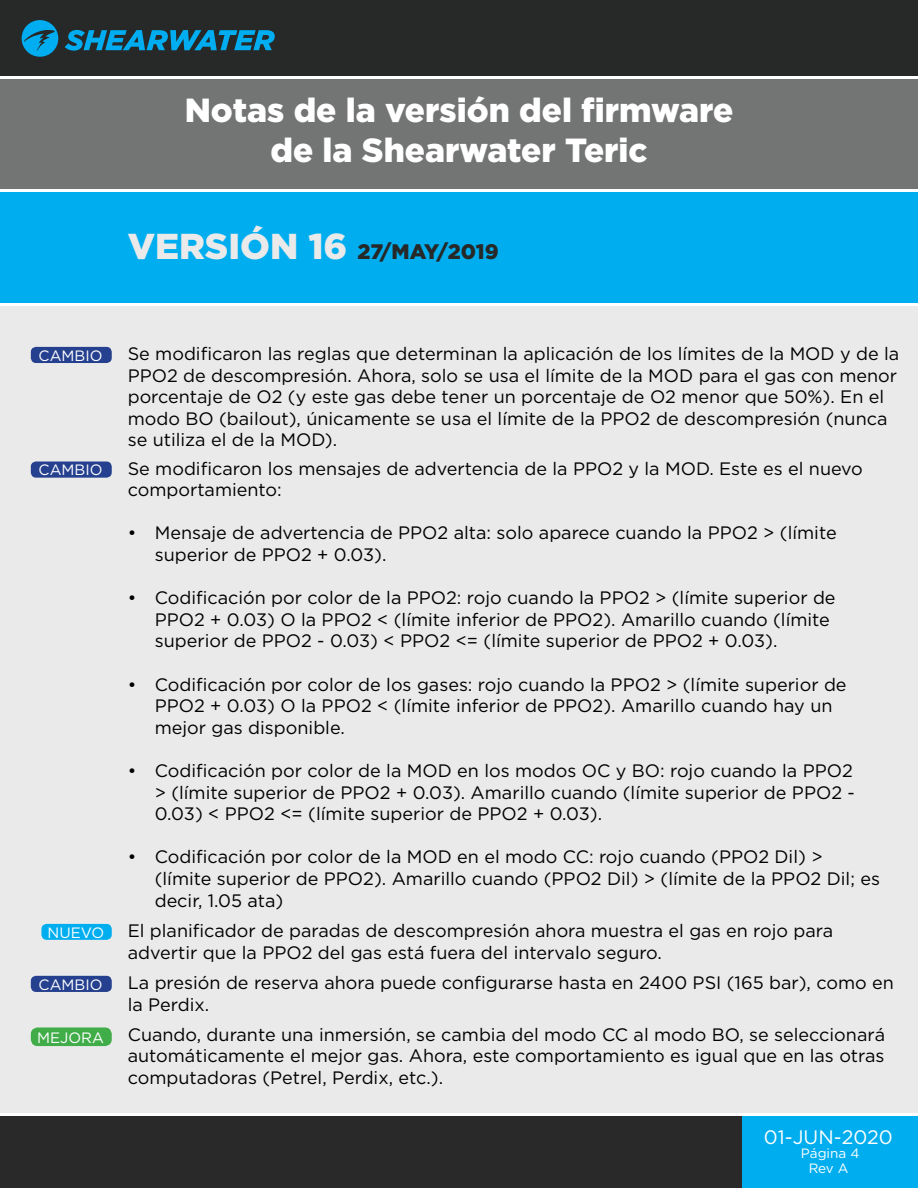
<style>
.page{position:relative;width:918px;height:1188px;background:#fff}
.page>*{position:absolute;margin:0;border:0;box-sizing:border-box;transform-origin:0 0}
.t1{font:900 33.45px/40.2px "Gotham HTF";color:#fff;text-align:center}
.t2{font:900 21px "Gotham HTF";letter-spacing:-.005em;color:#272828}
.t3{font:19.5px "Gotham HTF";color:#fff}
.t4{font:18px/21.6px "Gotham HTF";color:#000}
.t5{font:18px/21.6px "Gotham";color:#000}
.t6{font:15px "Gotham HTF";color:#fff}
.t7{font:15px "Gotham";color:#fff}
.t8{font:13.5px "Gotham HTF";color:#fff}
.s1{font-size:36px;color:#eaeaea}
</style>
<div class="page">
<div style="left:0;top:0;width:918px;height:77px;background:#272828"></div>
<div style="left:0;top:1114px;width:918px;height:74px;background:#292929"></div>
<div style="left:0;top:305px;width:918px;height:809px;background:#eaeaea"></div>
<svg style="left:65px;top:30px;width:210px;height:21px"></svg>
<svg style="left:22px;top:20px;width:36px;height:37px"></svg>
<div style="left:0;top:191px;width:918px;height:114px;background:#00aeef"></div>
<div style="left:0;top:77px;width:918px;height:114px;background:#737474"></div>
<div style="left:742px;top:1114px;width:176px;height:74px;background:#00aeef"></div>
<hr style="left:0;top:76px;width:918px;height:3px;background:#fff">
<hr style="left:0;top:189px;width:918px;height:3px;background:#fff">
<hr style="left:0;top:303px;width:918px;height:3px;background:#fff">
<hr style="left:0;top:1113px;width:918px;height:3px;background:#fff">
<div style="left:42px;top:925px;width:69px;height:14px;background:#00aeef;border-radius:4px"></div>
<div style="left:41px;top:924px;width:71px;height:16px;border:2px solid #00aeef;border-radius:4px"></div>
<div style="left:32px;top:1028px;width:79px;height:17px;background:#41ad49;border-radius:6px"></div>
<div style="left:31px;top:1028px;width:81px;height:18px;border:2px solid #41ad49;border-radius:6px"></div>
<div style="left:32px;top:348px;width:79px;height:14px;background:#25408f;border-radius:4px"></div>
<div style="left:31px;top:347px;width:81px;height:16px;border:2px solid #25408f;border-radius:4px"></div>
<div style="left:32px;top:462px;width:79px;height:15px;background:#25408f;border-radius:4px"></div>
<div style="left:31px;top:462px;width:81px;height:16px;border:2px solid #25408f;border-radius:4px"></div>
<div style="left:32px;top:977px;width:79px;height:14px;background:#25408f;border-radius:4px"></div>
<div style="left:31px;top:976px;width:81px;height:16px;border:2px solid #25408f;border-radius:4px"></div>
<h1 class="t1" style="left:185px;top:89px;width:550px">Notas de la versión del firmware de la Shearwater Teric</h1>
<p class="t2" style="left:128px;top:239px;width:372px"><span class="s1">VERSIÓN 16</span> 27/MAY/2019</p>
<p class="t6" style="left:39px;top:347px;width:65px">CAMBIO</p>
<p class="t4" style="left:128px;top:343px;width:773px">Se modificaron las reglas que determinan la aplicación de los límites de la MOD y de la PPO2 de descompresión. Ahora, solo se usa el límite de la MOD para el gas con menor porcentaje de O2 (y este gas debe tener un porcentaje de O2 menor que 50%). En el modo BO (bailout), únicamente se usa el límite de la PPO2 de descompresión (nunca se utiliza el de la MOD).</p>
<p class="t6" style="left:39px;top:462px;width:65px">CAMBIO</p>
<p class="t4" style="left:128px;top:457px;width:737px">Se modificaron los mensajes de advertencia de la PPO2 y la MOD. Este es el nuevo comportamiento:</p>
<p class="t5" style="left:155px;top:522px;width:683px;text-indent:-27px">• Mensaje de advertencia de PPO2 alta: solo aparece cuando la PPO2 &gt; (límite superior de PPO2 + 0.03).</p>
<p class="t5" style="left:155px;top:587px;width:682px;text-indent:-27px">• Codificación por color de la PPO2: rojo cuando la PPO2 &gt; (límite superior de<br>PPO2 + 0.03) O la PPO2 &lt; (límite inferior de PPO2). Amarillo cuando (límite superior de PPO2 - 0.03) &lt; PPO2 &lt;= (límite superior de PPO2 + 0.03).</p>
<p class="t5" style="left:155px;top:673px;width:693px;text-indent:-27px">• Codificación por color de los gases: rojo cuando la PPO2 &gt; (límite superior de<br>PPO2 + 0.03) O la PPO2 &lt; (límite inferior de PPO2). Amarillo cuando hay un mejor gas disponible.</p>
<p class="t5" style="left:155px;top:759px;width:702px;text-align:justify;text-indent:-27px">• Codificación por color de la MOD en los modos OC y BO: rojo cuando la PPO2 &gt; (límite superior de PPO2 + 0.03). Amarillo cuando (límite superior de PPO2 - 0.03) &lt; PPO2 &lt;= (límite superior de PPO2 + 0.03).</p>
<p class="t5" style="left:155px;top:846px;width:727px;text-indent:-27px">• Codificación por color de la MOD en el modo CC: rojo cuando (PPO2 Dil) &gt; (límite superior de PPO2). Amarillo cuando (PPO2 Dil) &gt; (límite de la PPO2 Dil; es decir, 1.05 ata)</p>
<p class="t6" style="left:48px;top:924px;width:58px">NUEVO</p>
<p class="t4" style="left:128px;top:920px;width:707px">El planificador de paradas de descompresión ahora muestra el gas en rojo para advertir que la PPO2 del gas está fuera del intervalo seguro.</p>
<p class="t6" style="left:39px;top:976px;width:65px">CAMBIO</p>
<p class="t4" style="left:128px;top:972px;width:768px">La presión de reserva ahora puede configurarse hasta en 2400 PSI (165 bar), como en la Perdix.</p>
<p class="t7" style="left:37px;top:1028px;width:68px">MEJORA</p>
<p class="t4" style="left:128px;top:1023px;width:759px;text-align:justify">Cuando, durante una inmersión, se cambia del modo CC al modo BO, se seleccionará automáticamente el mejor gas. Ahora, este comportamiento es igual que en las otras computadoras (Petrel, Perdix, etc.).</p>
<p class="t3" style="left:764px;top:1126px;width:130px">01-JUN-2020</p>
<p class="t8" style="left:809px;top:1160px;width:41px">Rev A</p>
<p class="t8" style="left:801px;top:1146px;width:60px">Página 4</p>
</div>
